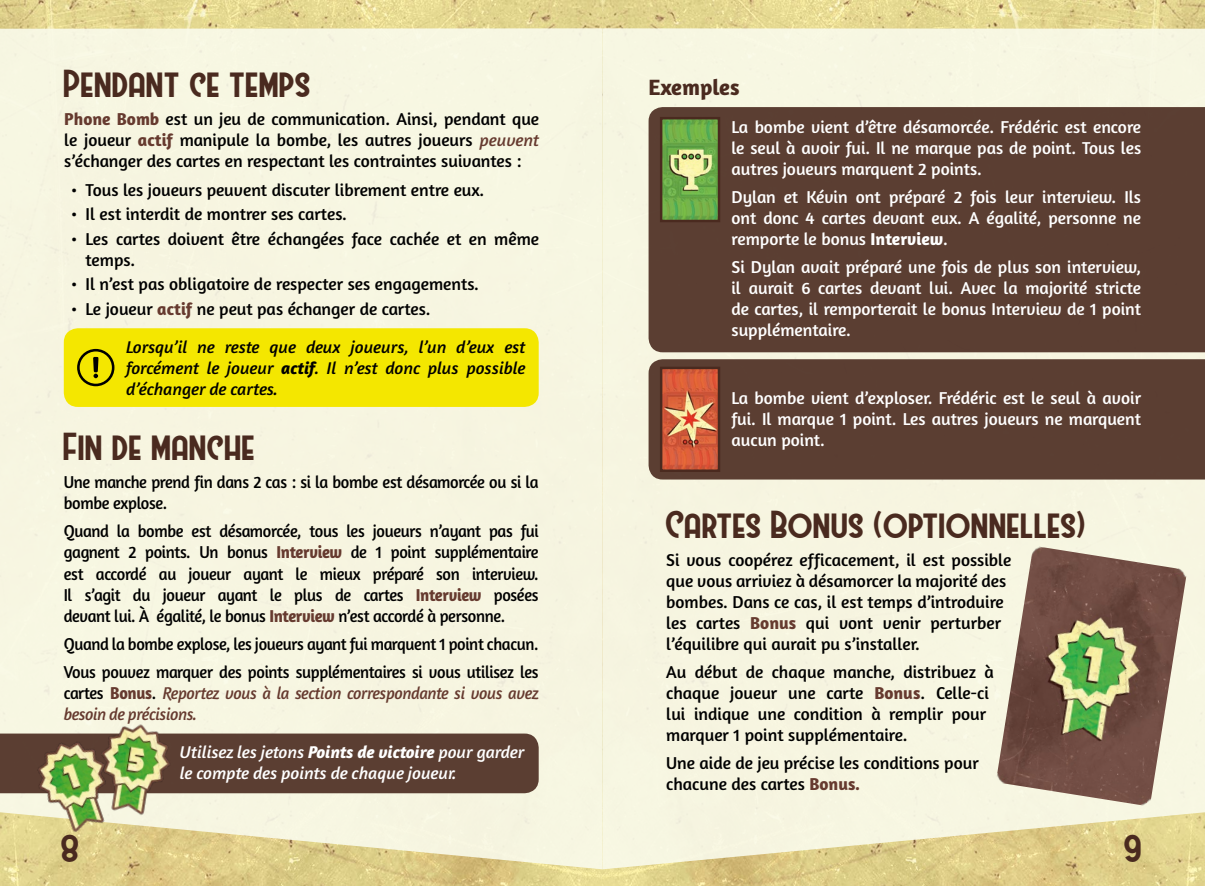
<style>
.page{position:relative;width:1205px;height:886px;background:#fff}
.page>*{position:absolute;margin:0;border:0;box-sizing:border-box;transform-origin:0 0}
.t1{font:35px "Westmeath";color:#4a2a1f}
.t2{font:700 22.5px "Amaranth";color:#4a2a1f}
.t3{font:17.5px/21px "Amaranth";color:#000}
.t4{font:17.5px/21px "Amaranth";color:#fff;text-align:justify}
.t5{font:17.5px/21px "Amaranth";color:#000;text-align:justify;scale:.94 1}
.t6{font:17.5px/21px "Amaranth";letter-spacing:-.02em;color:#000;scale:.94 1}
.t7{font:italic 17.5px/21px "Amaranth";color:#000;text-align:justify}
.t8{font:italic 17.5px/21px "Amaranth";letter-spacing:-.02em;color:#663a2f;scale:.94 1}
.t9{font:italic 17.5px/21px "Amaranth";color:#fff}
.s1{font-weight:700;color:#663a2f}
.s2{font-style:italic;color:#663a2f}
.s3{font-weight:700}
.s4{font-style:normal;color:#000}
.s5{font-weight:700;font-style:normal}
</style>
<div class="page">
<img style="left:0;top:0;width:1205px;height:886px">
<div style="left:0;top:28px;width:602px;height:841px;background:#f7f5e1"></div>
<svg style="left:602px;top:28px;width:603px;height:841px;background:#f4f2da"></svg>
<div style="left:648px;top:359px;width:557px;height:120px;background:#5b3e32"></div>
<div style="left:648px;top:107px;width:557px;height:245px;background:#5b3e32"></div>
<div style="left:0;top:733px;width:539px;height:60px;background:#5b3e32"></div>
<img style="left:25px;top:719px;width:110px;height:131px">
<img style="left:89px;top:715px;width:91px;height:114px">
<img style="left:996px;top:546px;width:191px;height:260px">
<img style="left:663px;top:370px;width:54px;height:99px">
<div style="left:660px;top:367px;width:60px;height:105px;border:2px solid #4a2a1f"></div>
<img style="left:663px;top:120px;width:54px;height:99px">
<div style="left:660px;top:117px;width:60px;height:105px;border:2px solid #4a2a1f"></div>
<div style="left:64px;top:328px;width:475px;height:79px;background:#f4e700;border-radius:14px"></div>
<svg style="left:77px;top:349px;width:37px;height:37px"></svg>
<h1 class="t1" style="left:64px;top:64px;width:249px">Pendant ce temps</h1>
<p class="t3" style="left:64px;top:109px;width:476px;text-align:justify"><span class="s1">Phone Bomb</span> est un jeu de communication. Ainsi, pendant que le joueur <span class="s1">actif</span> manipule la bombe, les autres joueurs <span class="s2">peuvent </span>s’échanger des cartes en respectant les contraintes suivantes :</p>
<p class="t3" style="left:71px;top:179px;width:414px">• Tous les joueurs peuvent discuter librement entre eux.</p>
<p class="t3" style="left:71px;top:203px;width:277px">• Il est interdit de montrer ses cartes.</p>
<p class="t3" style="left:86px;top:228px;width:455px;text-indent:-14px">• Les cartes doivent être échangées face cachée et en même temps.</p>
<p class="t3" style="left:71px;top:273px;width:409px">• Il n’est pas obligatoire de respecter ses engagements.</p>
<p class="t3" style="left:71px;top:298px;width:360px">• Le joueur <span class="s1">actif</span> ne peut pas échanger de cartes.</p>
<p class="t7" style="left:126px;top:336px;width:401px">Lorsqu’il ne reste que deux joueurs, l’un d’eux est forcément le joueur <span class="s3">actif</span>. Il n’est donc plus possible d’échanger de cartes.</p>
<h1 class="t1" style="left:64px;top:427px;width:194px">Fin de manche</h1>
<p class="t6" style="left:64px;top:472px;width:507px">Une manche prend fin dans 2 cas : si la bombe est désamorcée ou si la bombe explose.</p>
<p class="t5" style="left:64px;top:521px;width:507px">Quand la bombe est désamorcée, tous les joueurs n’ayant pas fui gagnent 2 points. Un bonus <span class="s1">Interview</span> de 1 point supplémentaire est accordé au joueur ayant le mieux préparé son interview.<br>Il s’agit du joueur ayant le plus de cartes <span class="s1">Interview</span> posées devant lui. À égalité, le bonus <span class="s1">Interview</span> n’est accordé à personne.</p>
<p class="t6" style="left:64px;top:629px;width:507px;line-height:28px">Quand la bombe explose, les joueurs ayant fui marquent 1 point chacun.<br>Vous pouvez marquer des points supplémentaires si vous utilisez les</p>
<p class="t8" style="left:64px;top:682px;width:507px"><span class="s4">cartes</span> <span class="s5">Bonus</span><span class="s4">.</span> Reportez vous à la section correspondante si vous avez besoin de précisions.</p>
<p class="t9" style="left:180px;top:741px;width:346px">Utilisez les jetons <span class="s3">Points de victoire</span> pour garder le compte des points de chaque joueur.</p>
<p class="t2" style="left:648px;top:73px;width:92px">Exemples</p>
<p class="t4" style="left:731px;top:116px;width:411px">La bombe vient d’être désamorcée. Frédéric est encore le seul à avoir fui. Il ne marque pas de point. Tous les autres joueurs marquent 2 points.</p>
<p class="t4" style="left:731px;top:186px;width:411px">Dylan et Kévin ont préparé 2 fois leur interview. Ils ont donc 4 cartes devant eux. A égalité, personne ne remporte le bonus <span class="s3">Interview</span>.</p>
<p class="t4" style="left:731px;top:256px;width:411px">Si Dylan avait préparé une fois de plus son interview, il aurait 6 cartes devant lui. Avec la majorité stricte de cartes, il remporterait le bonus Interview de 1 point supplémentaire.</p>
<p class="t4" style="left:731px;top:387px;width:411px">La bombe vient d’exploser. Frédéric est le seul à avoir fui. Il marque 1 point. Les autres joueurs ne marquent aucun point.</p>
<h1 class="t1" style="left:666px;top:504px;width:422px">Cartes Bonus (optionnelles)</h1>
<p class="t3" style="left:666px;top:549px;width:347px">Si vous coopérez efficacement, il est possible que vous arriviez à désamorcer la majorité des bombes. Dans ce cas, il est temps d’introduire les cartes <span class="s1">Bonus</span> qui vont venir perturber l’équilibre qui aurait pu s’installer.</p>
<p class="t3" style="left:666px;top:662px;width:329px">Au début de chaque manche, distribuez à chaque joueur une carte <span class="s1">Bonus</span>. Celle-ci lui indique une condition à remplir pour marquer 1 point supplémentaire.</p>
<p class="t3" style="left:666px;top:753px;width:314px">Une aide de jeu précise les conditions pour chacune des cartes <span class="s1">Bonus.</span></p>
<h1 class="t1" style="left:61px;top:828px;width:21px">8</h1>
<h1 class="t1" style="left:1124px;top:828px;width:20px">9</h1>
</div>
